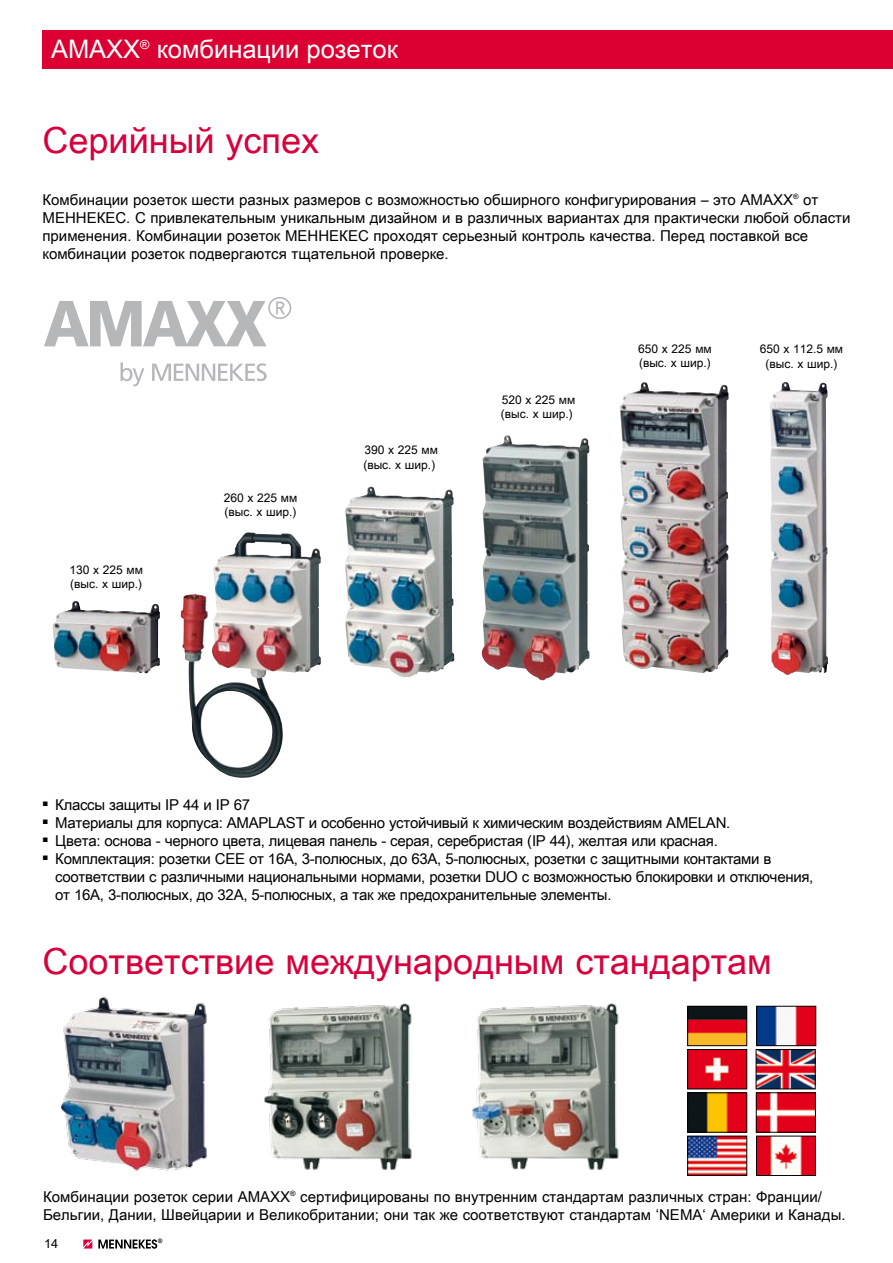
<style>
.page{position:relative;width:893px;height:1263px;background:#fff}
.page>*{position:absolute;margin:0;border:0;box-sizing:border-box;transform-origin:0 0}
.t1{font:36px "Arial Unicode MS";color:#d7003c}
.t2{font:25.5px "Arial Unicode MS";color:#fff}
.t3{font:15px/18px "Arial Unicode MS";color:#000}
.t4{font:15px/18px "Arial Unicode MS";letter-spacing:-.02em;color:#000}
.t5{font:12.75px "Arial Unicode MS";color:#000}
.t6{font:12px/14.4px "Arial Unicode MS";color:#000}
</style>
<div class="page">
<svg style="left:83px;top:1239px;width:9px;height:9px"></svg>
<svg style="left:98px;top:1238px;width:64px;height:11px"></svg>
<svg style="left:44px;top:297px;width:247px;height:49px"></svg>
<svg style="left:121px;top:362px;width:23px;height:24px"></svg>
<svg style="left:152px;top:363px;width:115px;height:18px"></svg>
<img style="left:264px;top:1003px;width:148px;height:167px">
<img style="left:472px;top:1003px;width:147px;height:167px">
<img style="left:689px;top:1008px;width:56px;height:36px">
<div style="left:687px;top:1006px;width:60px;height:40px;border:1px solid #000"></div>
<img style="left:758px;top:1008px;width:56px;height:36px">
<div style="left:756px;top:1006px;width:60px;height:40px;border:1px solid #000"></div>
<img style="left:689px;top:1051px;width:56px;height:36px">
<div style="left:687px;top:1049px;width:60px;height:40px;border:1px solid #000"></div>
<img style="left:758px;top:1051px;width:55px;height:36px">
<div style="left:756px;top:1049px;width:59px;height:40px;border:1px solid #000"></div>
<img style="left:689px;top:1094px;width:56px;height:36px">
<div style="left:687px;top:1092px;width:60px;height:40px;border:1px solid #000"></div>
<img style="left:758px;top:1094px;width:56px;height:36px">
<div style="left:756px;top:1092px;width:60px;height:40px;border:1px solid #000"></div>
<img style="left:689px;top:1138px;width:56px;height:36px">
<div style="left:687px;top:1136px;width:60px;height:40px;border:1px solid #000"></div>
<img style="left:758px;top:1138px;width:56px;height:36px">
<div style="left:756px;top:1136px;width:60px;height:40px;border:1px solid #000"></div>
<img style="left:60px;top:996px;width:147px;height:175px">
<img style="left:52px;top:601px;width:108px;height:72px">
<img style="left:345px;top:486px;width:109px;height:192px">
<img style="left:619px;top:382px;width:108px;height:291px">
<img style="left:181px;top:532px;width:79px;height:174px">
<img style="left:770px;top:382px;width:58px;height:293px">
<img style="left:481px;top:436px;width:108px;height:244px">
<div style="left:43px;top:30px;width:850px;height:39px;background:#db0031"></div>
<h2 class="t2" style="left:51px;top:31px;width:348px">AMAXX<sup>®</sup> комбинации розеток</h2>
<h1 class="t1" style="left:43px;top:115px;width:278px">Серийный успех</h1>
<p class="t3" style="left:43px;top:190px;width:809px">Комбинации розеток шести разных размеров с возможностью обширного конфигурирования – это AMAXX<sup>®</sup> от МЕННЕКЕС. С привлекательным уникальным дизайном и в различных вариантах для практически любой области применения. Комбинации розеток МЕННЕКЕС проходят серьезный контроль качества. Перед поставкой все комбинации розеток подвергаются тщательной проверке.</p>
<p class="t6" style="left:69px;top:562px;width:75px">130 x 225 мм (выс. х шир.)</p>
<p class="t6" style="left:224px;top:490px;width:75px">260 x 225 мм (выс. х шир.)</p>
<p class="t6" style="left:363px;top:443px;width:76px">390 x 225 мм (выс. х шир.)</p>
<p class="t6" style="left:501px;top:392px;width:76px">520 x 225 мм (выс. х шир.)</p>
<p class="t6" style="left:638px;top:341px;width:75px">650 x 225 мм (выс. х шир.)</p>
<p class="t6" style="left:760px;top:341px;width:85px;text-align:center">650 x 112.5 мм (выс. х шир.)</p>
<p class="t4" style="left:55px;top:795px;width:760px">Классы защиты IP 44 и IP 67<br>Материалы для корпуса: AMAPLAST и особенно устойчивый к химическим воздействиям AMELAN.<br>Цвета: основа - черного цвета, лицевая панель - серая, серебристая (IP 44), желтая или красная.<br>Комплектация: розетки СЕЕ от 16А, 3-полюсных, до 63A, 5-полюсных, розетки с защитными контактами в соответствии с различными национальными нормами, розетки DUO с возможностью блокировки и отключения, от 16А, 3-полюсных, до 32А, 5-полюсных, а так же предохранительные элементы.</p>
<h1 class="t1" style="left:43px;top:935px;width:731px">Соответствие международным стандартам</h1>
<p class="t3" style="left:43px;top:1187px;width:804px">Комбинации розеток серии AMAXX<sup>®</sup> сертифицированы по внутренним стандартам различных стран: Франции/<br>Бельгии, Дании, Швейцарии и Великобритании; они так же соответствуют стандартам ‘NEMA‘ Америки и Канады.</p>
<p class="t5" style="left:44px;top:1234px;width:16px">14</p>
</div>
